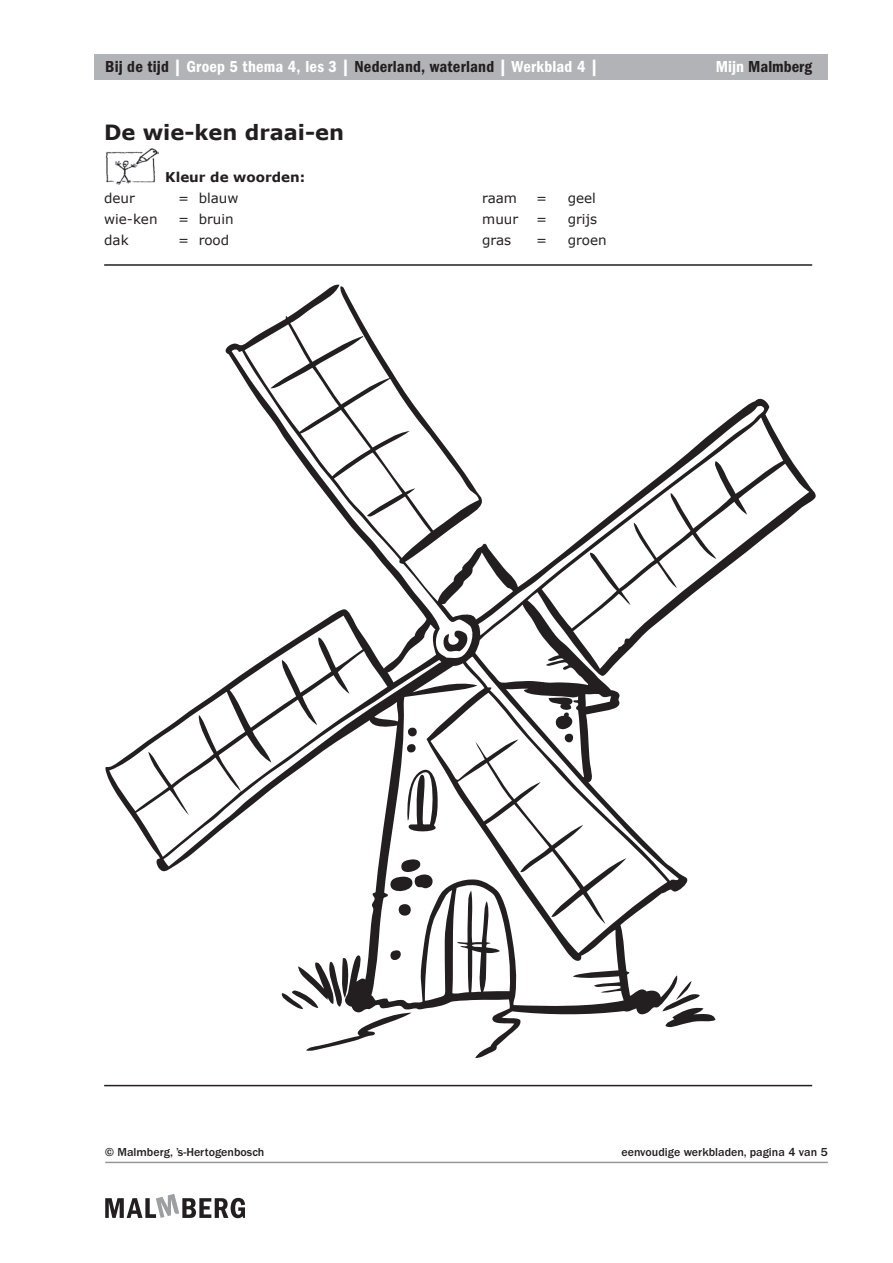
<style>
.page{position:relative;width:893px;height:1263px;background:#fff}
.page>*{position:absolute;margin:0;border:0;box-sizing:border-box;transform-origin:0 0}
.Hoofdkop_titel{font:700 21px "Verdana";color:#231f20}
.t1{font:16.5px "ITC Franklin Gothic Std Dm Cd";letter-spacing:.01em;color:#fff}
.t2{font:16.5px "ITC Franklin Gothic Std Dm Cd";color:#231f20}
.Hoofdkop_titel-2{font:13.5px "Verdana";color:#231f20}
.Hoofdkop_titel-3{font:700 13.5px "Verdana";color:#231f20}
.t3{font:500 12px "ITC Franklin Gothic Std";color:#231f20}
.s1{color:#231f20}
.s2{color:#fff}
</style>
<div class="page">
<svg style="left:105px;top:1194px;width:140px;height:24px"></svg>
<hr style="left:105px;top:1162px;width:723px;height:1px;background:#939598">
<div style="left:95px;top:54px;width:733px;height:25px;background:#b2b3b7"></div>
<img style="left:105px;top:148px;width:53px;height:36px">
<hr style="left:104px;top:264px;width:708px;height:2px;background:#231f20">
<svg style="left:105px;top:285px;width:655px;height:773px"></svg>
<svg style="left:662px;top:981px;width:53px;height:48px"></svg>
<svg style="left:760px;top:398px;width:56px;height:143px"></svg>
<hr style="left:104px;top:1085px;width:708px;height:1px;background:#231f20">
<p class="t1" style="left:105px;top:58px;width:494px"><span class="s1">Bij de tijd</span> | Groep 5 thema 4, les 3 | <span class="s1">Nederland, waterland</span> | Werkblad 4 |</p>
<p class="t2" style="left:716px;top:58px;width:98px"><span class="s2">Mijn</span> Malmberg</p>
<p class="Hoofdkop_titel" style="left:104px;top:117px;width:241px">De wie-ken draai-en</p>
<p class="Hoofdkop_titel-3" style="left:165px;top:167px;width:141px">Kleur de woorden:</p>
<p class="Hoofdkop_titel-2" style="left:104px;top:189px;width:32px">deur</p>
<p class="Hoofdkop_titel-2" style="left:178px;top:189px;width:62px">= blauw</p>
<p class="Hoofdkop_titel-2" style="left:482px;top:189px;width:36px">raam</p>
<p class="Hoofdkop_titel-2" style="left:536px;top:189px;width:13px">=</p>
<p class="Hoofdkop_titel-2" style="left:568px;top:189px;width:30px">geel</p>
<p class="Hoofdkop_titel-2" style="left:104px;top:210px;width:55px">wie-ken</p>
<p class="Hoofdkop_titel-2" style="left:178px;top:210px;width:57px">= bruin</p>
<p class="Hoofdkop_titel-2" style="left:482px;top:210px;width:37px">muur</p>
<p class="Hoofdkop_titel-2" style="left:536px;top:210px;width:13px">=</p>
<p class="Hoofdkop_titel-2" style="left:568px;top:210px;width:31px">grijs</p>
<p class="Hoofdkop_titel-2" style="left:104px;top:231px;width:26px">dak</p>
<p class="Hoofdkop_titel-2" style="left:178px;top:231px;width:53px">= rood</p>
<p class="Hoofdkop_titel-2" style="left:482px;top:231px;width:31px">gras</p>
<p class="Hoofdkop_titel-2" style="left:536px;top:231px;width:13px">=</p>
<p class="Hoofdkop_titel-2" style="left:568px;top:231px;width:40px">groen</p>
<p class="t3" style="left:105px;top:1145px;width:161px">© Malmberg, ’s-Hertogenbosch</p>
<p class="t3" style="left:621px;top:1145px;width:208px">eenvoudige werkbladen, pagina 4 van 5</p>
</div>
